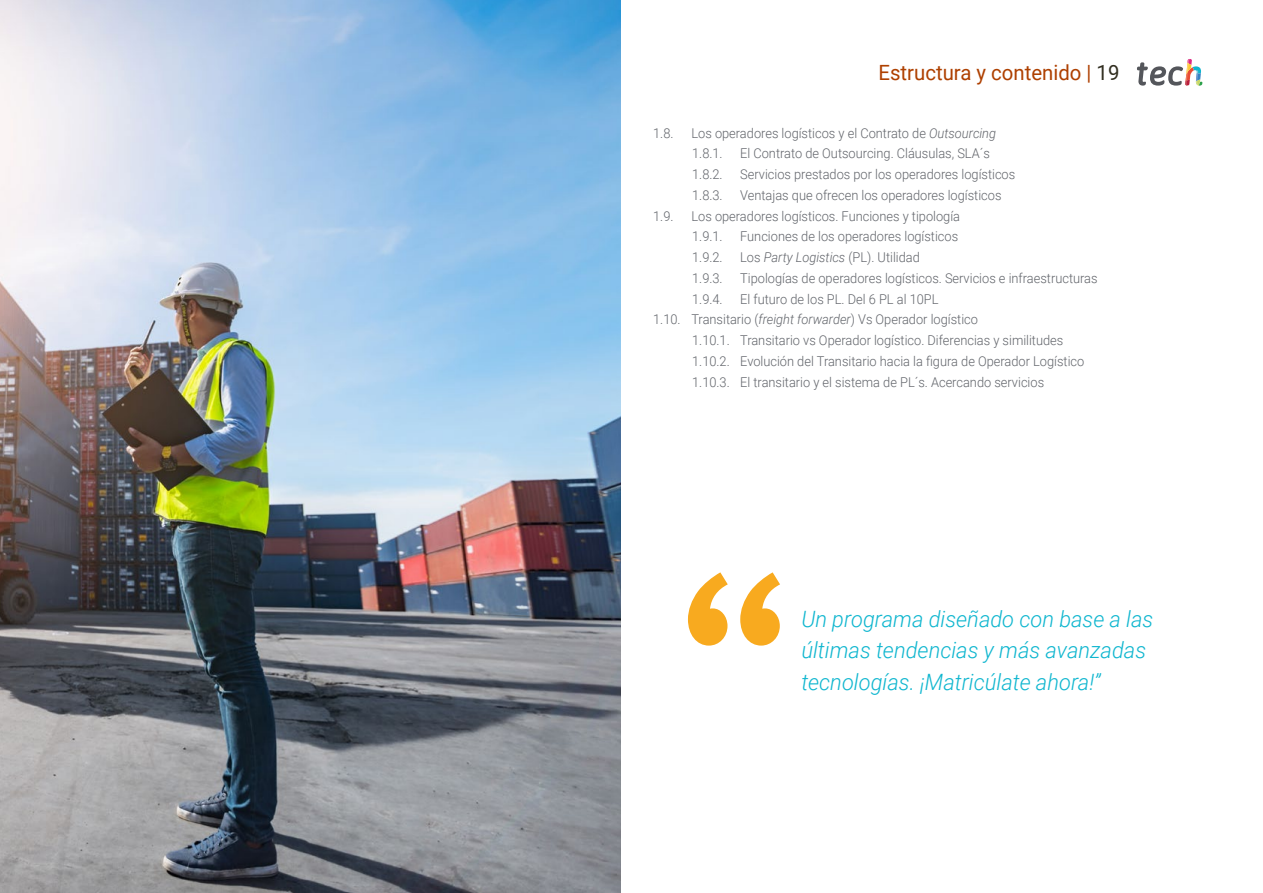
<style>
.page{position:relative;width:1263px;height:893px;background:#fff}
.page>*{position:absolute;margin:0;border:0;box-sizing:border-box;transform-origin:0 0}
.t1{font:italic 300 22.5px/31.5px "Roboto";color:#0fb6cf}
.t2{font:21px "Roboto";color:#ae4000}
.t3{font:300 13.5px/20.7px "Roboto";color:#61646a;scale:.95 1}
.s1{color:#312e20}
.s2{font-style:italic}
</style>
<div class="page">
<img style="left:0;top:0;width:621px;height:893px">
<svg style="left:688px;top:572px;width:92px;height:74px"></svg>
<svg style="left:1137px;top:59px;width:65px;height:27px"></svg>
<h2 class="t2" style="left:878px;top:57px;width:242px">Estructura y contenido | <span class="s1">19</span></h2>
<p class="t3" style="left:653px;top:122px;width:23px">1.8.</p>
<p class="t3" style="left:691px;top:122px;width:322px">Los operadores logísticos y el Contrato de <span class="s2">Outsourcing<br></span>1.8.1.</p>
<p class="t3" style="left:740px;top:143px;width:264px">El Contrato de Outsourcing. Cláusulas, SLA´s</p>
<p class="t3" style="left:692px;top:164px;width:34px">1.8.2.</p>
<p class="t3" style="left:740px;top:164px;width:291px">Servicios prestados por los operadores logísticos</p>
<p class="t3" style="left:692px;top:184px;width:34px">1.8.3.</p>
<p class="t3" style="left:740px;top:184px;width:277px">Ventajas que ofrecen los operadores logísticos</p>
<p class="t3" style="left:653px;top:205px;width:23px">1.9.</p>
<p class="t3" style="left:691px;top:205px;width:284px">Los operadores logísticos. Funciones y tipología<br>1.9.1.</p>
<p class="t3" style="left:740px;top:226px;width:231px">Funciones de los operadores logísticos</p>
<p class="t3" style="left:692px;top:247px;width:34px">1.9.2.</p>
<p class="t3" style="left:740px;top:247px;width:191px">Los <span class="s2">Party Logistics</span> (PL). Utilidad</p>
<p class="t3" style="left:692px;top:267px;width:34px">1.9.3.</p>
<p class="t3" style="left:740px;top:267px;width:378px">Tipologías de operadores logísticos. Servicios e infraestructuras</p>
<p class="t3" style="left:692px;top:288px;width:34px">1.9.4.</p>
<p class="t3" style="left:740px;top:288px;width:210px">El futuro de los PL. Del 6 PL al 10PL</p>
<p class="t3" style="left:653px;top:309px;width:343px">1.10. Transitario (<span class="s2">freight forwarder</span>) Vs Operador logístico</p>
<p class="t3" style="left:692px;top:330px;width:392px">1.10.1. Transitario vs Operador logístico. Diferencias y similitudes</p>
<p class="t3" style="left:692px;top:350px;width:414px">1.10.2. Evolución del Transitario hacia la figura de Operador Logístico</p>
<p class="t3" style="left:692px;top:371px;width:372px">1.10.3. El transitario y el sistema de PL´s. Acercando servicios</p>
<h1 class="t1" style="left:801px;top:602px;width:354px">Un programa diseñado con base a las últimas tendencias y más avanzadas tecnologías. ¡Matricúlate ahora!”</h1>
</div>
